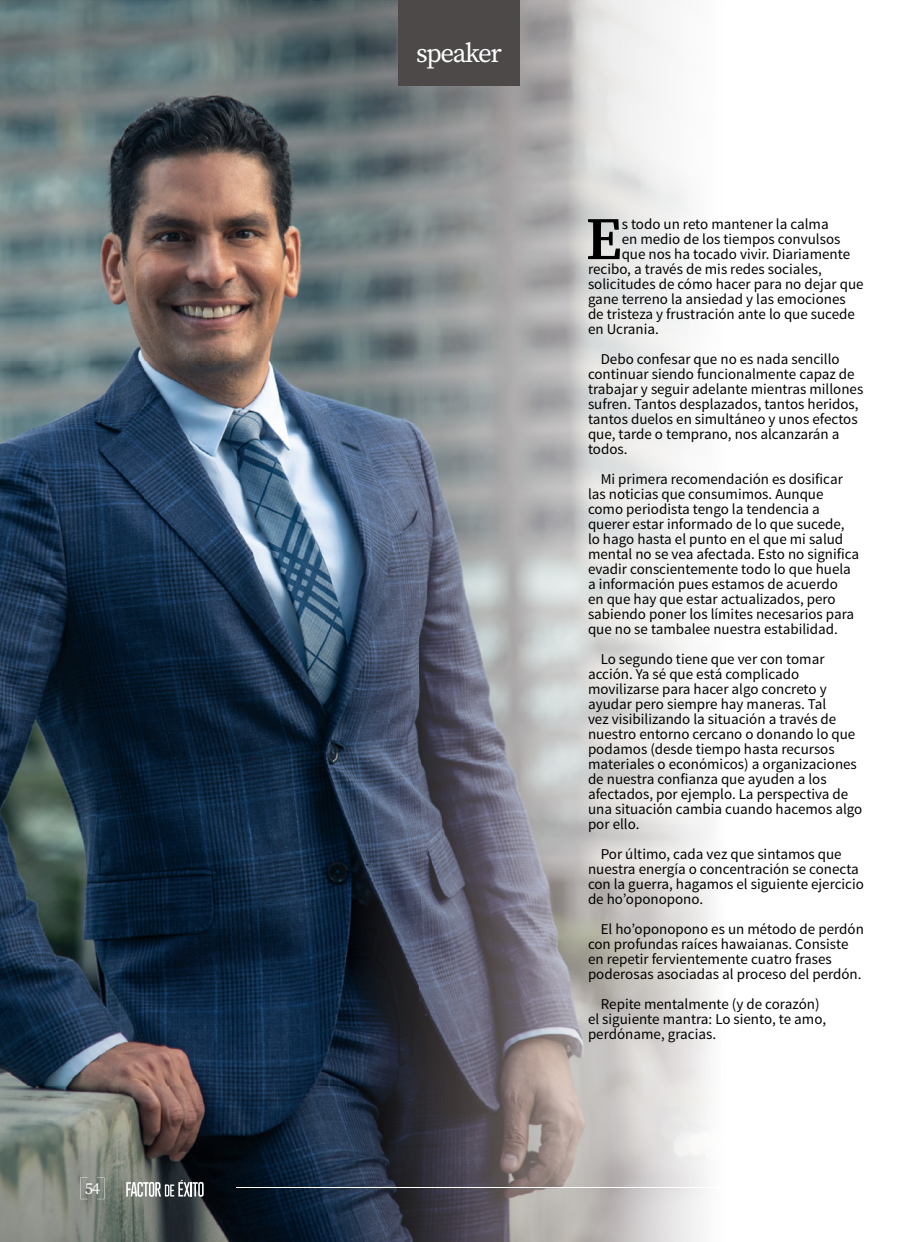
<style>
.page{position:relative;width:918px;height:1242px;background:#fff}
.page>*{position:absolute;margin:0;border:0;box-sizing:border-box;transform-origin:0 0}
.t1{font:600 60.3px "Source Serif Pro";color:#000}
.t2{font:27px "Source Serif Pro";letter-spacing:-.055em;color:#fff}
.t3{font:16.5px "Source Serif Pro";color:#fff}
.t4{font:15px/15px "Source Sans Pro";color:#000}
</style>
<div class="page">
<img style="left:0;top:0;width:713px;height:1242px">
<div style="left:398px;top:0;width:122px;height:85px;background:#4d4949"></div>
<svg style="left:80px;top:1178px;width:8px;height:21px"></svg>
<svg style="left:97px;top:1178px;width:8px;height:21px"></svg>
<svg style="left:126px;top:1180px;width:78px;height:17px"></svg>
<hr style="left:236px;top:1188px;width:597px;height:1px;background:#fff">
<p class="t3" style="left:85px;top:1178px;width:17px">54</p>
<h2 class="t2" style="left:416px;top:35px;width:87px">speaker</h2>
<h1 class="t1" style="left:586px;top:198px;width:38px">E</h1>
<p class="t4" style="left:622px;top:217px;width:209px">s todo un reto mantener la calma</p>
<p class="t4" style="left:622px;top:232px;width:220px">en medio de los tiempos convulsos</p>
<p class="t4" style="left:622px;top:247px;width:230px">que nos ha tocado vivir. Diariamente</p>
<p class="t4" style="left:588px;top:262px;width:235px">recibo, a través de mis redes sociales,</p>
<p class="t4" style="left:588px;top:277px;width:277px">solicitudes de cómo hacer para no dejar que</p>
<p class="t4" style="left:588px;top:292px;width:259px">gane terreno la ansiedad y las emociones</p>
<p class="t4" style="left:588px;top:307px;width:269px">de tristeza y frustración ante lo que sucede</p>
<p class="t4" style="left:588px;top:322px;width:72px">en Ucrania.</p>
<p class="t4" style="left:588px;top:352px;width:277px;text-indent:13px">Debo confesar que no es nada sencillo continuar siendo funcionalmente capaz de trabajar y seguir adelante mientras millones sufren. Tantos desplazados, tantos heridos, tantos duelos en simultáneo y unos efectos que, tarde o temprano, nos alcanzarán a todos.</p>
<p class="t4" style="left:588px;top:472px;width:273px;text-indent:13px">Mi primera recomendación es dosificar las noticias que consumimos. Aunque como periodista tengo la tendencia a querer estar informado de lo que sucede, lo hago hasta el punto en el que mi salud mental no se vea afectada. Esto no significa evadir conscientemente todo lo que huela a información pues estamos de acuerdo<br>en que hay que estar actualizados, pero sabiendo poner los límites necesarios para que no se tambalee nuestra estabilidad.</p>
<p class="t4" style="left:588px;top:652px;width:276px;text-indent:13px">Lo segundo tiene que ver con tomar acción. Ya sé que está complicado movilizarse para hacer algo concreto y ayudar pero siempre hay maneras. Tal<br>vez visibilizando la situación a través de nuestro entorno cercano o donando lo que podamos (desde tiempo hasta recursos materiales o económicos) a organizaciones de nuestra confianza que ayuden a los afectados, por ejemplo. La perspectiva de una situación cambia cuando hacemos algo por ello.</p>
<p class="t4" style="left:588px;top:847px;width:277px;text-indent:13px">Por último, cada vez que sintamos que nuestra energía o concentración se conecta con la guerra, hagamos el siguiente ejercicio de ho’oponopono.</p>
<p class="t4" style="left:588px;top:922px;width:277px;text-indent:13px">El ho’oponopono es un método de perdón con profundas raíces hawaianas. Consiste en repetir fervientemente cuatro frases poderosas asociadas al proceso del perdón.</p>
<p class="t4" style="left:588px;top:997px;width:240px;text-indent:13px">Repite mentalmente (y de corazón) el siguiente mantra: Lo siento, te amo, perdóname, gracias.</p>
</div>
